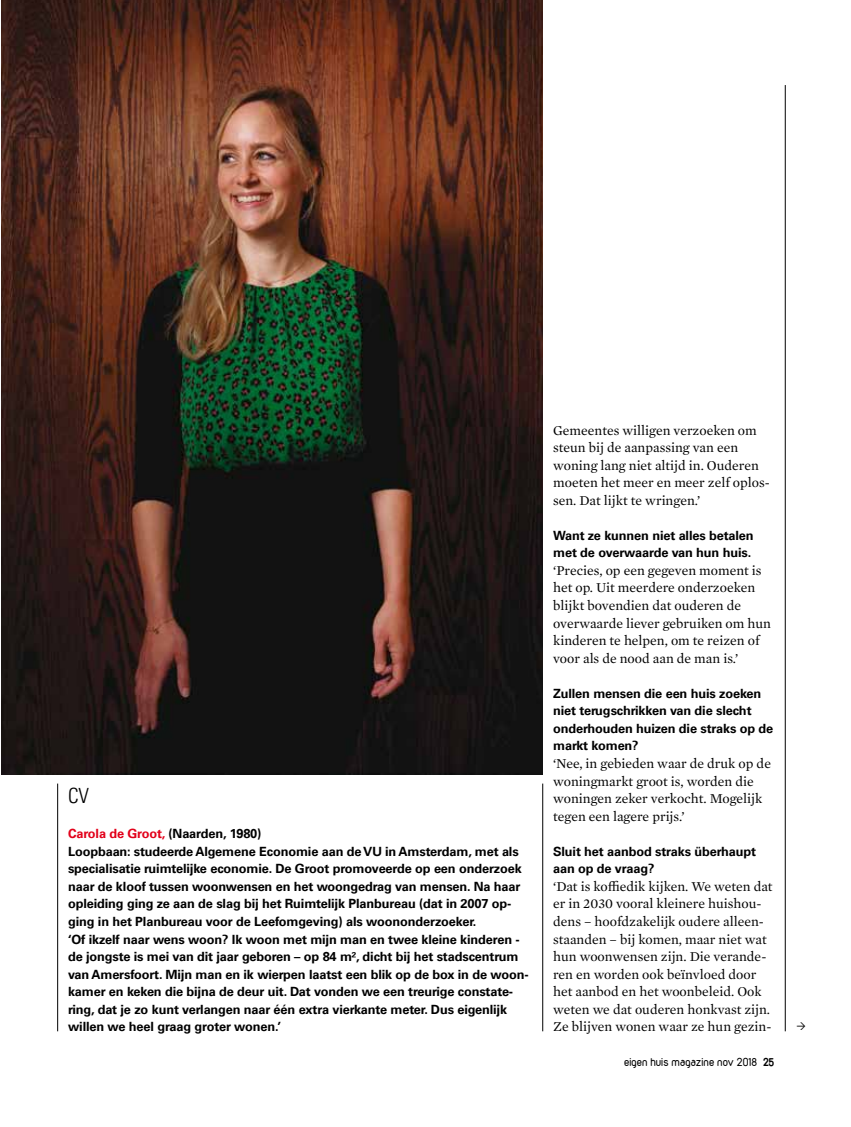
<style>
.page{position:relative;width:851px;height:1127px;background:#fff}
.page>*{position:absolute;margin:0;border:0;box-sizing:border-box;transform-origin:0 0}
.t1{font:21px "Univers LTCYR 47 Light Cond";color:#000}
.t2{font:13.8px/17.5px "Mercury Text G1";color:#000}
.t3{font:700 12.75px/17.5px "Univers Com 65";letter-spacing:-.01em;color:#000}
.t4{font:12px "VEH";color:#000}
.s1{color:#e2001a}
.s2{font-weight:700}
</style>
<div class="page">
<hr style="left:784px;top:85px;width:1px;height:946px;background:#000">
<hr style="left:542px;top:783px;width:1px;height:248px;background:#000">
<hr style="left:57px;top:783px;width:1px;height:248px;background:#000">
<img style="left:1px;top:0;width:541px;height:774px">
<p class="t1" style="left:68px;top:781px;width:22px">CV</p>
<p class="t3" style="left:68px;top:825px;width:462px"><span class="s1">Carola de Groot,</span> (Naarden, 1980)<br>Loopbaan: studeerde Algemene Economie aan de VU in Amsterdam, met als specialisatie ruimtelijke economie. De Groot promoveerde op een onderzoek naar de kloof tussen woonwensen en het woongedrag van mensen. Na haar opleiding ging ze aan de slag bij het Ruimtelijk Planbureau (dat in 2007 op&shy;ging in het Planbureau voor de Leefomgeving) als woononderzoeker.<br>‘Of ikzelf naar wens woon? Ik woon met mijn man en twee kleine kinderen - de jongste is mei van dit jaar geboren – op 84 m², dicht bij het stadscentrum van Amersfoort. Mijn man en ik wierpen laatst een blik op de box in de woon&shy;kamer en keken die bijna de deur uit. Dat vonden we een treurige constate&shy;ring, dat je zo kunt verlangen naar één extra vierkante meter. Dus eigenlijk willen we heel graag groter wonen.’</p>
<p class="t2" style="left:553px;top:420px;width:218px">Gemeentes willigen verzoeken om steun bij de aanpassing van een woning lang niet altijd in. Ouderen moeten het meer en meer zelf oplos&shy;sen. Dat lijkt te wringen.’</p>
<p class="t3" style="left:553px;top:526px;width:202px">Want ze kunnen niet alles betalen met de overwaarde van hun huis.</p>
<p class="t2" style="left:553px;top:561px;width:219px">‘Precies, op een gegeven moment is het op. Uit meerdere onderzoeken blijkt bovendien dat ouderen de overwaarde liever gebruiken om hun kinderen te helpen, om te reizen of voor als de nood aan de man is.’</p>
<p class="t3" style="left:553px;top:684px;width:221px">Zullen mensen die een huis zoeken niet terugschrikken van die slecht onderhouden huizen die straks op de markt komen?</p>
<p class="t2" style="left:553px;top:754px;width:219px">‘Nee, in gebieden waar de druk op de woningmarkt groot is, worden die woningen zeker verkocht. Mogelijk tegen een lagere prijs.’</p>
<p class="t3" style="left:553px;top:842px;width:204px">Sluit het aanbod straks überhaupt aan op de vraag?</p>
<p class="t2" style="left:553px;top:877px;width:221px">‘Dat is koffiedik kijken. We weten dat er in 2030 vooral kleinere huishou&shy;dens – hoofdzakelijk oudere alleen&shy;staanden – bij komen, maar niet wat hun woonwensen zijn. Die verande&shy;ren en worden ook beïnvloed door het aanbod en het woonbeleid. Ook weten we dat ouderen honkvast zijn.<br>Ze blijven wonen waar ze hun gezin-</p>
<p class="t4" style="left:624px;top:1056px;width:152px">eigen huis magazine nov 2018 <span class="s2">25</span></p>
</div>
